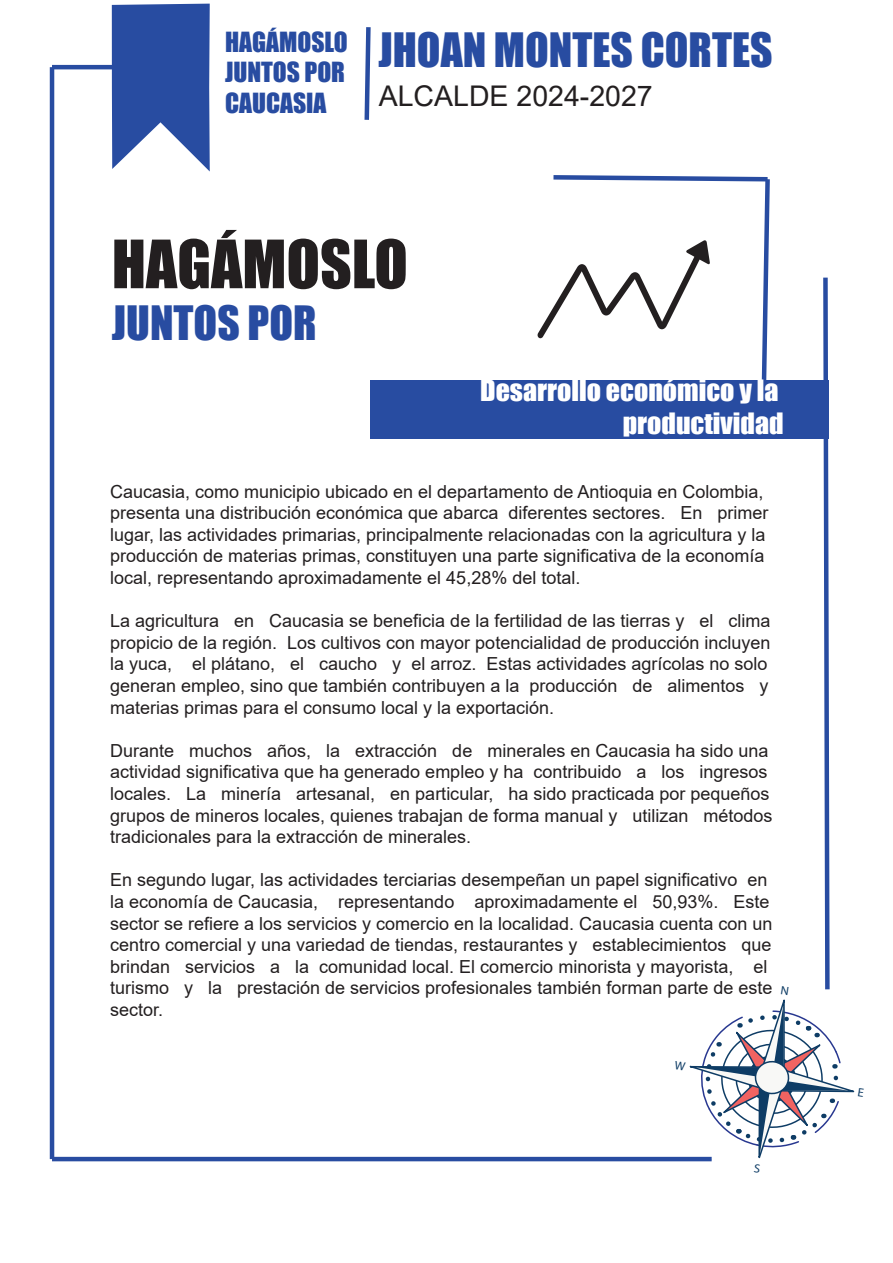
<style>
.page{position:relative;width:893px;height:1263px;background:#fff}
.page>*{position:absolute;margin:0;border:0;box-sizing:border-box;transform-origin:0 0}
.t1{font:61.5px "Impact";color:#231f20}
.t2{font:43.5px "Impact";color:#284ca1}
.t3{font:28.5px "Arial";color:#231f20}
.t4{font:27px/32.4px "Impact";color:#fff;text-align:right}
.t5{font:25.5px/30.6px "Impact";color:#284ca1;text-align:justify}
.t6{font:18px/21.6px "Arial";color:#231f20}
</style>
<div class="page">
<hr style="left:52px;top:65px;width:68px;height:4px;background:#284ca1">
<hr style="left:50px;top:67px;width:4px;height:1092px;background:#284ca1">
<hr style="left:52px;top:1157px;width:660px;height:4px;background:#284ca1">
<svg style="left:112px;top:4px;width:98px;height:168px"></svg>
<svg style="left:364px;top:27px;width:7px;height:93px"></svg>
<div style="left:370px;top:381px;width:458px;height:58px;background:#284ca1"></div>
<svg style="left:537px;top:175px;width:318px;height:982px"></svg>
<h3 class="t5" style="left:225px;top:26px;width:124px">HAGÁMOSLO JUNTOS POR CAUCASIA</h3>
<h2 class="t2" style="left:378px;top:16px;width:396px">JHOAN MONTES CORTES</h2>
<h3 class="t3" style="left:379px;top:76px;width:276px">ALCALDE 2024-2027</h3>
<h1 class="t1" style="left:112px;top:216px;width:298px">HAGÁMOSLO</h1>
<h2 class="t2" style="left:112px;top:290px;width:206px">JUNTOS POR</h2>
<h3 class="t4" style="left:480px;top:374px;width:305px">Desarrollo económico y la productividad</h3>
<p class="t6" style="left:110px;top:480px;width:660px">Caucasia, como municipio ubicado en el departamento de Antioquia en Colombia, presenta una distribución económica que abarca diferentes sectores. En primer lugar, las actividades primarias, principalmente relacionadas con la agricultura y la producción de materias primas, constituyen una parte significativa de la economía local, representando aproximadamente el 45,28% del total.</p>
<p class="t6" style="left:110px;top:610px;width:662px">La agricultura en Caucasia se beneficia de la fertilidad de las tierras y el clima propicio de la región. Los cultivos con mayor potencialidad de producción incluyen la yuca, el plátano, el caucho y el arroz. Estas actividades agrícolas no solo generan empleo, sino que también contribuyen a la producción de alimentos y materias primas para el consumo local y la exportación.</p>
<p class="t6" style="left:110px;top:740px;width:664px">Durante muchos años, la extracción de minerales en Caucasia ha sido una actividad significativa que ha generado empleo y ha contribuido a los ingresos locales. La minería artesanal, en particular, ha sido practicada por pequeños grupos de mineros locales, quienes trabajan de forma manual y utilizan métodos tradicionales para la extracción de minerales.</p>
<p class="t6" style="left:110px;top:869px;width:664px">En segundo lugar, las actividades terciarias desempeñan un papel significativo en la economía de Caucasia, representando aproximadamente el 50,93%. Este sector se refiere a los servicios y comercio en la localidad. Caucasia cuenta con un centro comercial y una variedad de tiendas, restaurantes y establecimientos que brindan servicios a la comunidad local. El comercio minorista y mayorista, el turismo y la prestación de servicios profesionales también forman parte de este sector.</p>
</div>
